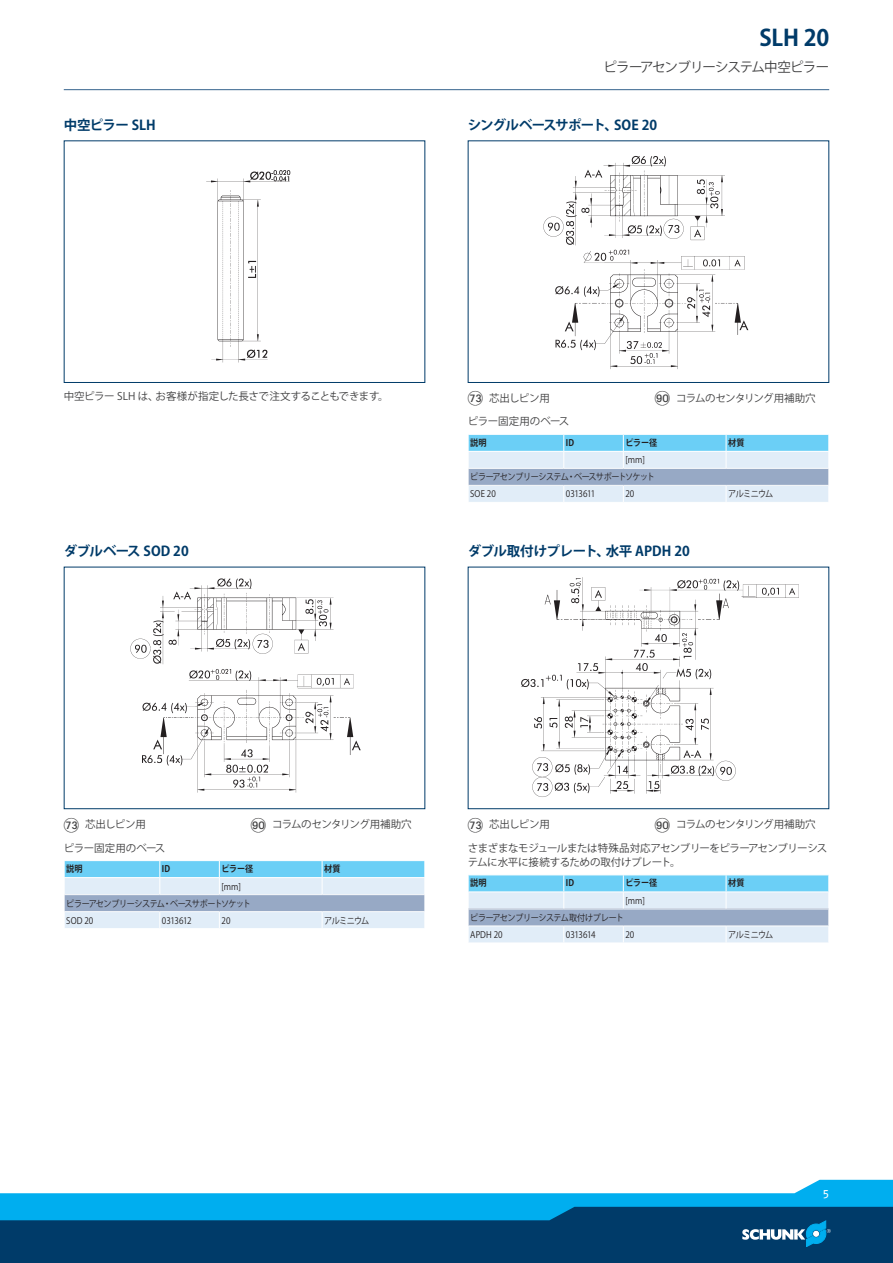
<style>
.page{position:relative;width:893px;height:1263px;background:#fff}
.page>*{position:absolute;margin:0;border:0;box-sizing:border-box;transform-origin:0 0}
.t1{font:700 22.5px "Koz Go Pr 6 N";color:#003b69}
.t2{font:700 13.5px "Koz Go Pr 6 N";letter-spacing:-.025em;color:#003b69}
.t3{font:13.5px "Koz Go Pr 6 N";letter-spacing:-.06em;color:#3e3e3f}
.t4{font:700 13.5px "Koz Go Pr 6 N";letter-spacing:-.065em;color:#003b69}
.t5{font:12px "SCHUNK Fago Pro";color:#fff}
.t6{font:10.5px/14.2px "Koz Go Pr 6 N";letter-spacing:-.045em;color:#3e3e3f}
.t7{font:10.5px "Koz Go Pr 6 N";letter-spacing:-.065em;color:#3e3e3f}
.t8{font:10.5px "Koz Go Pr 6 N";letter-spacing:-.025em;color:#3e3e3f}
.t9{font:10.5px "Koz Go Pr 6 N";letter-spacing:-.02em;color:#3e3e3f}
.t10{font:9px/17px "Koz Go Pr 6 N";letter-spacing:-.055em;color:#231f20;scale:.9 1}
.t11{font:700 9px "Koz Go Pr 6 N";letter-spacing:.01em;color:#231f20;scale:.9 1}
.s1{font-family:"Deco Numbers LH Circle";font-size:15px}
</style>
<div class="page">
<div style="left:0;top:1202px;width:893px;height:61px;background:#003b69"></div>
<svg style="left:0;top:1180px;width:893px;height:67px"></svg>
<hr style="left:64px;top:89px;width:765px;height:1px;background:#35628d">
<div style="left:64px;top:140px;width:361px;height:243px;border:1px solid #003b69"></div>
<img style="left:206px;top:170px;width:85px;height:193px">
<div style="left:468px;top:140px;width:361px;height:243px;border:1px solid #003b69"></div>
<img style="left:543px;top:156px;width:206px;height:213px">
<svg style="left:468px;top:434px;width:361px;height:68px;background:#b5d6eb"></svg>
<hr style="left:468px;top:485px;width:96px;height:1px;background:#fff">
<hr style="left:564px;top:485px;width:59px;height:1px;background:#fff">
<hr style="left:623px;top:485px;width:103px;height:1px;background:#fff">
<hr style="left:726px;top:485px;width:103px;height:1px;background:#fff">
<div style="left:64px;top:567px;width:361px;height:242px;border:1px solid #003b69"></div>
<img style="left:130px;top:578px;width:231px;height:215px">
<svg style="left:64px;top:861px;width:361px;height:67px;background:#b4d6eb"></svg>
<hr style="left:64px;top:911px;width:96px;height:1px;background:#fff">
<hr style="left:160px;top:911px;width:59px;height:1px;background:#fff">
<hr style="left:219px;top:911px;width:103px;height:1px;background:#fff">
<hr style="left:322px;top:911px;width:103px;height:1px;background:#fff">
<div style="left:468px;top:567px;width:361px;height:242px;border:1px solid #003b69"></div>
<img style="left:521px;top:577px;width:278px;height:220px">
<svg style="left:468px;top:875px;width:361px;height:68px;background:#b5d6eb"></svg>
<hr style="left:468px;top:925px;width:96px;height:1px;background:#fff">
<hr style="left:564px;top:925px;width:59px;height:1px;background:#fff">
<hr style="left:623px;top:925px;width:103px;height:1px;background:#fff">
<hr style="left:726px;top:925px;width:103px;height:1px;background:#fff">
<h2 class="t2" style="left:64px;top:117px;width:94px">中空ピラー SLH</h2>
<h1 class="t1" style="left:760px;top:25px;width:71px">SLH 20</h1>
<h2 class="t3" style="left:604px;top:60px;width:227px">ピラーアセンブリーシステム中空ピラー</h2>
<h2 class="t4" style="left:468px;top:117px;width:191px">シングルベースサポート、SOE 20</h2>
<p class="t8" style="left:64px;top:390px;width:326px">中空ピラー SLH は、お客様が指定した長さで注文することもできます。</p>
<h2 class="t2" style="left:64px;top:544px;width:126px">ダブルベース SOD 20</h2>
<p class="t6" style="left:468px;top:391px;width:84px"><span class="s1">GM</span> 芯出しピン用</p>
<p class="t7" style="left:655px;top:392px;width:162px"><span class="s1">IT</span> コラムのセンタリング用補助穴</p>
<p class="t9" style="left:468px;top:416px;width:103px">ピラー固定用のベース</p>
<p class="t11" style="left:470px;top:437px;width:20px">説明</p>
<p class="t11" style="left:566px;top:437px;width:11px">ID</p>
<p class="t11" style="left:625px;top:437px;width:37px">ピラー径</p>
<p class="t11" style="left:728px;top:437px;width:20px">材質</p>
<p class="t10" style="left:470px;top:452px;width:207px;text-indent:155px">[mm]ピラーアセンブリーシステム・ベースサポートソケット<br>SOE 20</p>
<p class="t10" style="left:566px;top:486px;width:34px">0313611</p>
<p class="t10" style="left:625px;top:486px;width:11px">20</p>
<p class="t10" style="left:728px;top:486px;width:52px">アルミニウム</p>
<h2 class="t2" style="left:468px;top:544px;width:224px">ダブル取付けプレート、水平 APDH 20</h2>
<p class="t6" style="left:64px;top:817px;width:84px"><span class="s1">GM</span> 芯出しピン用</p>
<p class="t7" style="left:251px;top:818px;width:162px"><span class="s1">IT</span> コラムのセンタリング用補助穴</p>
<p class="t9" style="left:64px;top:842px;width:103px">ピラー固定用のベース</p>
<p class="t11" style="left:66px;top:864px;width:20px">説明</p>
<p class="t11" style="left:162px;top:864px;width:11px">ID</p>
<p class="t11" style="left:221px;top:864px;width:37px">ピラー径</p>
<p class="t11" style="left:324px;top:864px;width:20px">材質</p>
<p class="t10" style="left:66px;top:878px;width:207px;text-indent:155px">[mm]ピラーアセンブリーシステム・ベースサポートソケット<br>SOD 20</p>
<p class="t10" style="left:162px;top:912px;width:35px">0313612</p>
<p class="t10" style="left:221px;top:912px;width:11px">20</p>
<p class="t10" style="left:324px;top:912px;width:52px">アルミニウム</p>
<p class="t6" style="left:468px;top:817px;width:84px"><span class="s1">GM</span> 芯出しピン用</p>
<p class="t7" style="left:655px;top:818px;width:162px"><span class="s1">IT</span> コラムのセンタリング用補助穴</p>
<p class="t6" style="left:468px;top:841px;width:361px">さまざまなモジュールまたは特殊品対応アセンブリーをピラーアセンブリーシステムに水平に接続するための取付けプレート。</p>
<p class="t11" style="left:470px;top:878px;width:20px">説明</p>
<p class="t11" style="left:566px;top:878px;width:11px">ID</p>
<p class="t11" style="left:625px;top:878px;width:37px">ピラー径</p>
<p class="t11" style="left:728px;top:878px;width:20px">材質</p>
<p class="t10" style="left:625px;top:892px;width:23px">[mm]</p>
<p class="t10" style="left:470px;top:909px;width:172px">ピラーアセンブリーシステム取付けプレート<br>APDH 20</p>
<p class="t10" style="left:566px;top:926px;width:35px">0313614</p>
<p class="t10" style="left:625px;top:926px;width:11px">20</p>
<p class="t10" style="left:728px;top:926px;width:52px">アルミニウム</p>
<h3 class="t5" style="left:823px;top:1186px;width:8px">5</h3>
</div>
